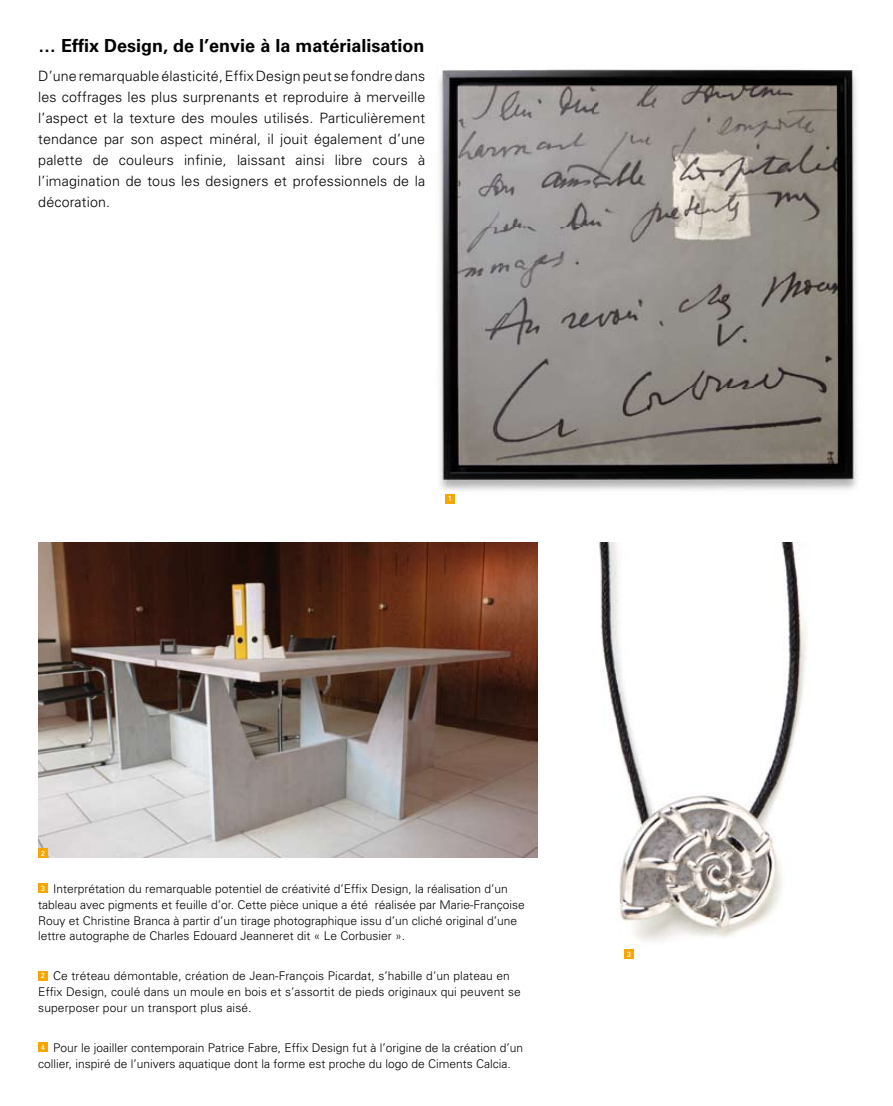
<style>
.page{position:relative;width:893px;height:1106px;background:#fff}
.page>*{position:absolute;margin:0;border:0;box-sizing:border-box;transform-origin:0 0}
.t1{font:700 18px "Univers";color:#000}
.t2{font:300 14.25px/21px "Univers";letter-spacing:.01em;color:#000;text-align:justify}
.t3{font:300 12px/15.8px "Univers";color:#000}
.t4{font:7.5px "Univers";color:#fff}
</style>
<div class="page">
<img style="left:599px;top:542px;width:208px;height:399px">
<div style="left:38px;top:883px;width:10px;height:10px;background:#f6a600"></div>
<div style="left:38px;top:970px;width:10px;height:10px;background:#f6a600"></div>
<div style="left:38px;top:1042px;width:10px;height:9px;background:#f6a600"></div>
<img style="left:438px;top:69px;width:420px;height:422px">
<div style="left:624px;top:949px;width:10px;height:10px;background:#f6a600"></div>
<img style="left:38px;top:542px;width:500px;height:315px">
<div style="left:38px;top:848px;width:10px;height:9px;background:#f6a600"></div>
<div style="left:445px;top:494px;width:10px;height:9px;background:#f6a600"></div>
<h1 class="t1" style="left:38px;top:35px;width:388px">… Effix Design, de l’envie à la matérialisation</h1>
<p class="t2" style="left:38px;top:66px;width:388px">D’une remarquable élasticité, Effix Design peut se fondre dans les coffrages les plus surprenants et reproduire à merveille l’aspect et la texture des moules utilisés. Particulièrement tendance par son aspect minéral, il jouit également d’une palette de couleurs infinie, laissant ainsi libre cours à l’imagination de tous les designers et professionnels de la décoration.</p>
<p class="t4" style="left:448px;top:494px;width:6px">1</p>
<p class="t4" style="left:41px;top:848px;width:6px">2</p>
<p class="t3" style="left:38px;top:881px;width:488px"><sup>3</sup> Interprétation du remarquable potentiel de créativité d’Effix Design, la réalisation d’un tableau avec pigments et feuille d’or. Cette pièce unique a été réalisée par Marie-Françoise Rouy et Christine Branca à partir d’un tirage photographique issu d’un cliché original d’une lettre autographe de Charles Edouard Jeanneret dit « Le Corbusier ».</p>
<p class="t3" style="left:38px;top:968px;width:484px"><sup>2</sup> Ce tréteau démontable, création de Jean-François Picardat, s’habille d’un plateau en<br>Effix Design, coulé dans un moule en bois et s’assortit de pieds originaux qui peuvent se superposer pour un transport plus aisé.</p>
<p class="t3" style="left:38px;top:1039px;width:487px"><sup>4</sup> Pour le joailler contemporain Patrice Fabre, Effix Design fut à l’origine de la création d’un collier, inspiré de l’univers aquatique dont la forme est proche du logo de Ciments Calcia.</p>
<p class="t4" style="left:627px;top:949px;width:6px">3</p>
</div>
